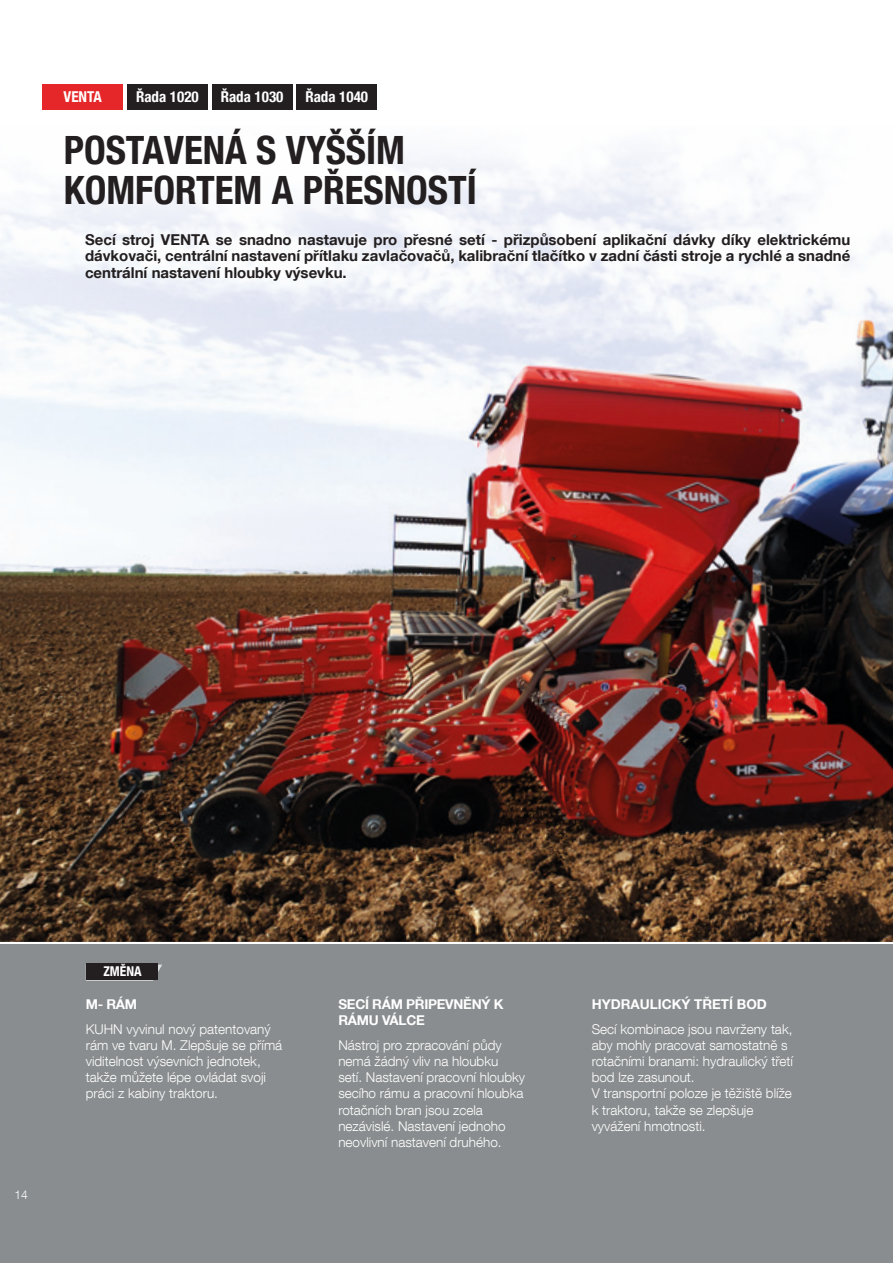
<style>
.page{position:relative;width:893px;height:1263px;background:#fff}
.page>*{position:absolute;margin:0;border:0;box-sizing:border-box;transform-origin:0 0}
.t1{font:700 condensed 39px/40.5px "Helvetica Neue LT Com";color:#231f20}
.t2{font:700 15px/16.5px "Helvetica Neue LT Com";color:#231f20;text-align:justify}
.t3{font:700 condensed 15px "Helvetica Neue LT Com";color:#fff}
.t4{font:300 13.5px/16.2px "Helvetica Neue LT Com";color:#fff}
.t5{font:700 13.5px/16.2px "Helvetica Neue LT Com";letter-spacing:-.02em;color:#fff}
.t6{font:700 13.5px "Helvetica Neue LT Com";color:#fff}
.t7{font:700 condensed 13.5px "Helvetica Neue LT Com";color:#fff}
.t8{font:300 12px "Helvetica Neue LT Com";color:#fff}
</style>
<div class="page">
<img style="left:0;top:148px;width:893px;height:794px">
<div style="left:43px;top:84px;width:80px;height:26px;background:#e52729"></div>
<div style="left:127px;top:84px;width:81px;height:26px;background:#231f20"></div>
<div style="left:212px;top:84px;width:80px;height:26px;background:#231f20"></div>
<div style="left:297px;top:84px;width:80px;height:26px;background:#231f20"></div>
<div style="left:0;top:944px;width:893px;height:319px;background:#8a8d8f"></div>
<svg style="left:85px;top:965px;width:77px;height:16px"></svg>
<div style="left:87px;top:962px;width:71px;height:17px;background:#231f20"></div>
<p class="t3" style="left:64px;top:88px;width:40px">VENTA</p>
<p class="t3" style="left:136px;top:88px;width:64px">Řada 1020</p>
<p class="t3" style="left:221px;top:88px;width:64px">Řada 1030</p>
<p class="t3" style="left:305px;top:88px;width:64px">Řada 1040</p>
<h1 class="t1" style="left:64px;top:130px;width:414px">POSTAVENÁ S VYŠŠÍM<br>KOMFORTEM A PŘESNOSTÍ</h1>
<p class="t2" style="left:85px;top:231px;width:767px">Secí stroj VENTA se snadno nastavuje pro přesné setí - přizpůsobení aplikační dávky díky elektrickému dávkovači, centrální nastavení přítlaku zavlačovačů, kalibrační tlačítko v zadní části stroje a rychlé a snadné centrální nastavení hloubky výsevku.</p>
<p class="t8" style="left:15px;top:1188px;width:15px">14</p>
<p class="t7" style="left:103px;top:963px;width:40px">ZMĚNA</p>
<p class="t5" style="left:86px;top:995px;width:53px">M- RÁM</p>
<p class="t4" style="left:86px;top:1020px;width:198px">KUHN vyvinul nový patentovaný rám ve tvaru M. Zlepšuje se přímá viditelnost výsevních jednotek, takže můžete lépe ovládat svoji práci z kabiny traktoru.</p>
<p class="t5" style="left:338px;top:995px;width:167px">SECÍ RÁM PŘIPEVNĚNÝ K<br>RÁMU VÁLCE</p>
<p class="t4" style="left:338px;top:1037px;width:188px">Nástroj pro zpracování půdy nemá žádný vliv na hloubku setí. Nastavení pracovní hloubky secího rámu a pracovní hloubka rotačních bran jsou zcela nezávislé. Nastavení jednoho neovlivní nastavení druhého.</p>
<p class="t6" style="left:592px;top:995px;width:177px">HYDRAULICKÝ TŘETÍ BOD</p>
<p class="t4" style="left:592px;top:1020px;width:203px">Secí kombinace jsou navrženy tak, aby mohly pracovat samostatně s rotačními branami: hydraulický třetí bod lze zasunout.<br>V transportní poloze je těžiště blíže k traktoru, takže se zlepšuje vyvážení hmotnosti.</p>
</div>
